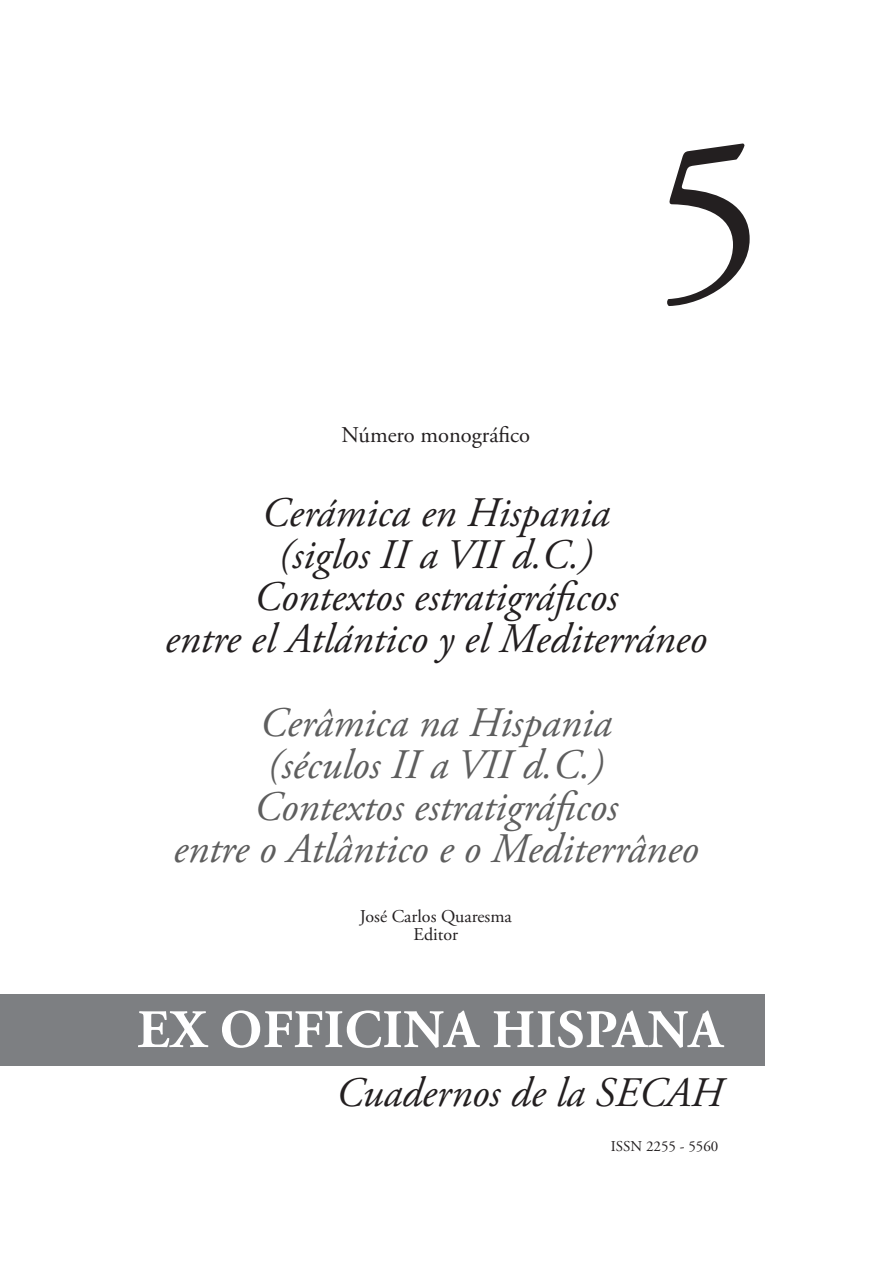
<style>
.page{position:relative;width:893px;height:1263px;background:#fff}
.page>*{position:absolute;margin:0;border:0;box-sizing:border-box;transform-origin:0 0}
.t1{font:225px "Adobe Garamond Pro";color:#231f20}
.t2{font:700 54px "Adobe Garamond Pro";letter-spacing:.015em;color:#fff}
.t3{font:italic 42px/42px "Adobe Garamond Pro";color:#231f20;text-align:center}
.t4{font:italic 42px/42px "Adobe Garamond Pro";color:#5e5e5e;text-align:center}
.t5{font:22.5px "Adobe Garamond Pro";color:#231f20}
.t6{font:18px/18px "Adobe Garamond Pro";color:#231f20;text-align:center}
.t7{font:15px "Adobe Garamond Pro";color:#231f20}
</style>
<div class="page">
<div style="left:0;top:995px;width:765px;height:71px;background:#7d7f82"></div>
<p class="t5" style="left:342px;top:421px;width:190px">Número monográfico</p>
<h1 class="t1" style="left:653px;top:84px;width:114px">5</h1>
<p class="t3" style="left:165px;top:492px;width:543px">Cerámica en Hispania<br>(siglos II a VII d.C.)<br>Contextos estratigráficos<br>entre el Atlántico y el Mediterráneo</p>
<p class="t4" style="left:173px;top:702px;width:527px">Cerâmica na Hispania<br>(séculos II a VII d.C.)<br>Contextos estratigráficos<br>entre o Atlântico e o Mediterrâneo</p>
<p class="t6" style="left:360px;top:907px;width:154px">José Carlos Quaresma<br>Editor</p>
<p class="t2" style="left:137px;top:998px;width:587px">EX OFFICINA HISPANA</p>
<p class="t3" style="left:336px;top:1073px;width:388px">Cuadernos de la SECAH</p>
<p class="t7" style="left:611px;top:1137px;width:109px">ISSN 2255 - 5560</p>
</div>
